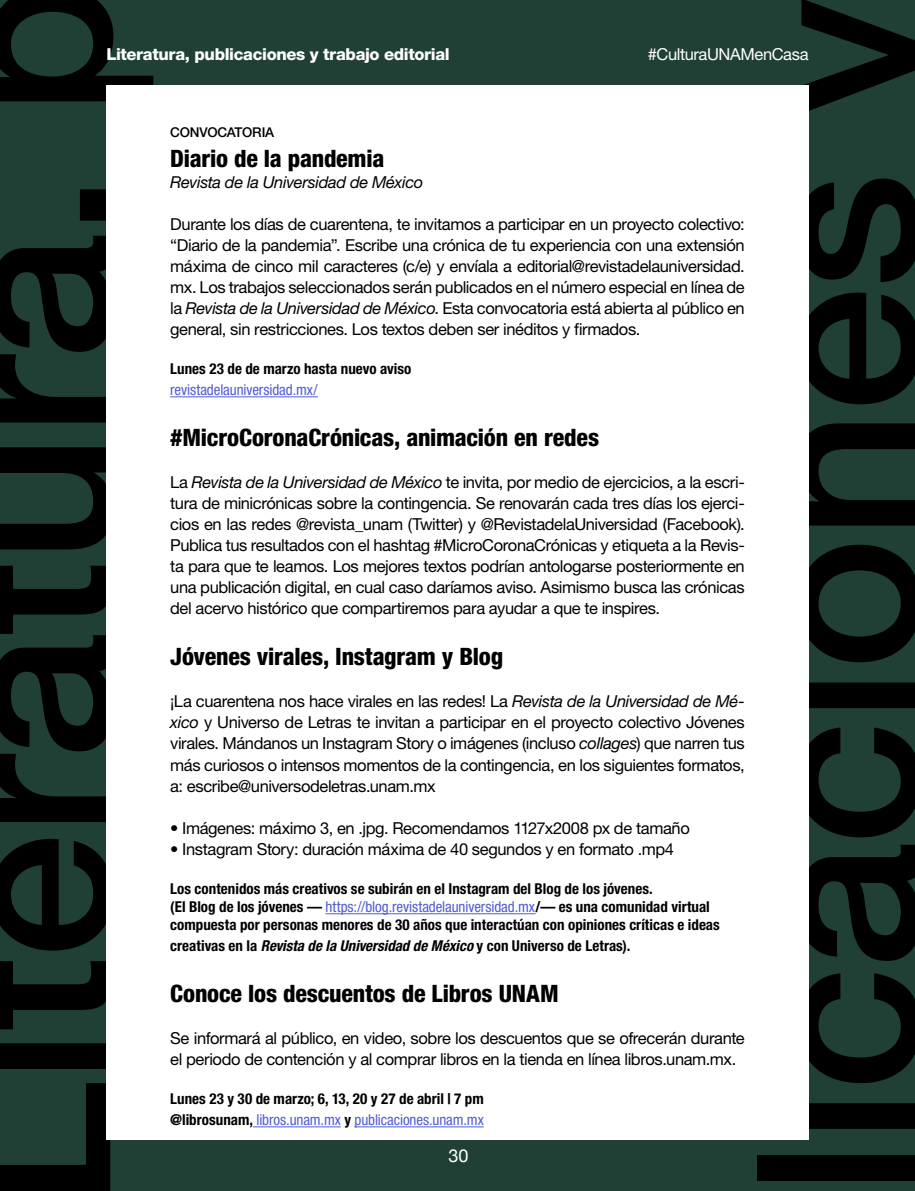
<style>
.page{position:relative;width:915px;height:1191px;background:#fff}
.page>*{position:absolute;margin:0;border:0;box-sizing:border-box;transform-origin:0 0}
.t1{font:500 225px "Helvetica Neue LT Pro";letter-spacing:-.01em;color:#000}
.t2{font:800 condensed 24px "Helvetica Neue LT Pro";letter-spacing:-.01em;color:#000}
.t3{font:18px "Helvetica Neue";color:#fff}
.t4{font:16.5px/21px "Helvetica Neue LT Pro";letter-spacing:-.025em;color:#000;text-align:justify}
.t5{font:800 16.5px "Helvetica Neue LT Pro";letter-spacing:-.02em;color:#fff}
.t6{font:italic 16.5px "Helvetica Neue LT Pro";letter-spacing:-.02em;color:#000}
.t7{font:16.5px "Helvetica Neue LT Pro";letter-spacing:-.025em;color:#fff}
.t8{font:700 condensed 15px/18.3px "Helvetica Neue LT Pro";color:#000}
.t9{font:condensed 15px "Helvetica Neue LT Pro";letter-spacing:-.005em;color:#4f5cd6}
.t10{font:500 13.5px "Helvetica Neue LT Pro";letter-spacing:-.015em;color:#000}
.s1{font-style:italic}
.s2{font-weight:700}
.s3{font-weight:400;color:#4f5cd6}
</style>
<div class="page">
<div style="left:0;top:0;width:914px;height:1191px;background:#204035"></div>
<div style="left:106px;top:85px;width:702px;height:1055px;background:#fff"></div>
<hr style="left:170px;top:396px;width:148px;height:1px;background:#4f5cd6">
<hr style="left:325px;top:913px;width:210px;height:1px;background:#4f5cd6">
<hr style="left:253px;top:1126px;width:88px;height:1px;background:#4f5cd6">
<hr style="left:354px;top:1126px;width:129px;height:1px;background:#4f5cd6">
<h1 class="t1" style="left:-104px;top:1210px;width:1233px;rotate:-90deg">Literatura, p</h1>
<h1 class="t1" style="left:703px;top:1195px;width:1198px;rotate:-90deg">licaciones y</h1>
<p class="t5" style="left:106px;top:44px;width:345px">Literatura, publicaciones y trabajo editorial</p>
<p class="t7" style="left:647px;top:44px;width:162px">#CulturaUNAMenCasa</p>
<p class="t10" style="left:170px;top:124px;width:105px">CONVOCATORIA</p>
<h2 class="t2" style="left:170px;top:144px;width:215px">Diario de la pandemia</h2>
<p class="t6" style="left:170px;top:172px;width:255px">Revista de la Universidad de México</p>
<p class="t4" style="left:170px;top:214px;width:576px">Durante los días de cuarentena, te invitamos a participar en un proyecto colectivo: “Diario de la pandemia”. Escribe una crónica de tu experiencia con una extensión máxima de cinco mil caracteres (c/e) y envíala a editorial@revistadelauniversidad. mx. Los trabajos seleccionados serán publicados en el número especial en línea de la <span class="s1">Revista de la Universidad de México</span>. Esta convocatoria está abierta al público en general, sin restricciones. Los textos deben ser inéditos y firmados.</p>
<p class="t8" style="left:170px;top:360px;width:242px">Lunes 23 de de marzo hasta nuevo aviso</p>
<p class="t9" style="left:170px;top:381px;width:149px">revistadelauniversidad.mx/</p>
<h2 class="t2" style="left:170px;top:423px;width:430px">#MicroCoronaCrónicas, animación en redes</h2>
<p class="t4" style="left:170px;top:472px;width:576px">La <span class="s1">Revista de la Universidad de México</span> te invita, por medio de ejercicios, a la escri&shy;tura de minicrónicas sobre la contingencia. Se renovarán cada tres días los ejerci&shy;cios en las redes @revista_unam (Twitter) y @RevistadelaUniversidad (Facebook).<br>Publica tus resultados con el hashtag #MicroCoronaCrónicas y etiqueta a la Revis&shy;ta para que te leamos. Los mejores textos podrían antologarse posteriormente en una publicación digital, en cual caso daríamos aviso. Asimismo busca las crónicas del acervo histórico que compartiremos para ayudar a que te inspires.</p>
<h2 class="t2" style="left:170px;top:642px;width:334px">Jóvenes virales, Instagram y Blog</h2>
<p class="t4" style="left:170px;top:691px;width:576px">¡La cuarentena nos hace virales en las redes! La <span class="s1">Revista de la Universidad de Mé&shy;xico</span> y Universo de Letras te invitan a participar en el proyecto colectivo Jóvenes virales. Mándanos un Instagram Story o imágenes (incluso <span class="s1">collages</span>) que narren tus más curiosos o intensos momentos de la contingencia, en los siguientes formatos, a: escribe@universodeletras.unam.mx</p>
<p class="t4" style="left:170px;top:817px;width:521px"><span class="s2">•</span> Imágenes: máximo 3, en .jpg. Recomendamos 1127x2008 px de tamaño</p>
<p class="t4" style="left:170px;top:838px;width:505px"><span class="s2">•</span> Instagram Story: duración máxima de 40 segundos y en formato .mp4</p>
<p class="t8" style="left:170px;top:879px;width:551px">Los contenidos más creativos se subirán en el Instagram del Blog de los jóvenes.<br>(El Blog de los jóvenes — <span class="s3">https://blog.revistadelauniversidad.mx</span>/— es una comunidad virtual compuesta por personas menores de 30 años que interactúan con opiniones críticas e ideas</p>
<p class="t8" style="left:170px;top:936px;width:461px">creativas en la <span class="s1">Revista de la Universidad de México</span> y con Universo de Letras).</p>
<h2 class="t2" style="left:170px;top:979px;width:390px">Conoce los descuentos de Libros UNAM</h2>
<p class="t4" style="left:170px;top:1027px;width:576px">Se informará al público, en video, sobre los descuentos que se ofrecerán durante el periodo de contención y al comprar libros en la tienda en línea libros.unam.mx.</p>
<p class="t8" style="left:170px;top:1088px;width:315px;line-height:21px">Lunes 23 y 30 de marzo; 6, 13, 20 y 27 de abril | 7 pm @librosunam, <span class="s3">libros.unam.mx</span> y <span class="s3">publicaciones.unam.mx</span></p>
<p class="t3" style="left:448px;top:1143px;width:21px">30</p>
</div>
